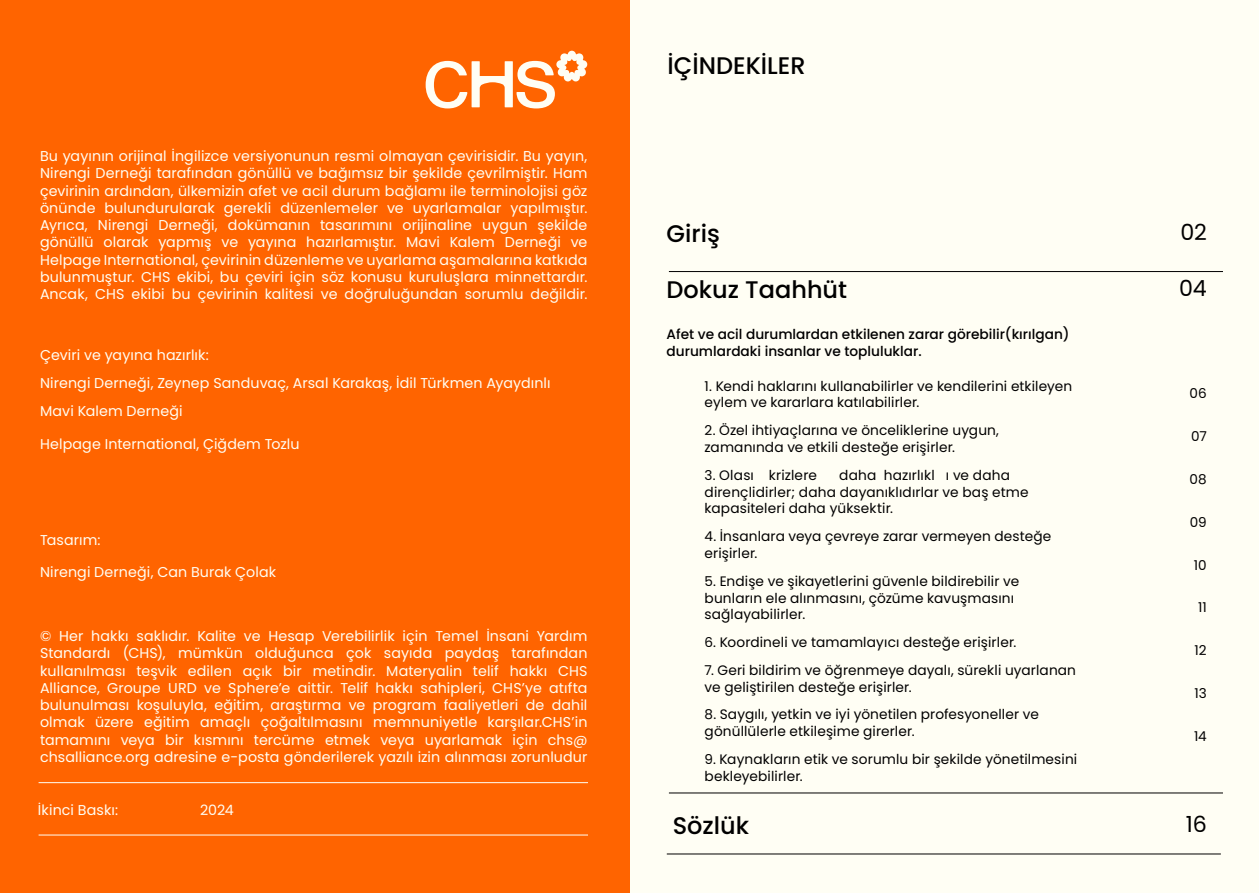
<style>
.page{position:relative;width:1259px;height:893px;background:#fffef4}
.page>*{position:absolute;margin:0;border:0;box-sizing:border-box;transform-origin:0 0}
.t1{font:500 24px "Poppins";color:#000}
.t2{font:22.2px "Poppins";color:#000}
.t3{font:14.25px/17.2px "Poppins";letter-spacing:.005em;color:#fffef4;text-align:justify}
.t4{font:13.65px/16.8px "Poppins";letter-spacing:.01em;color:#000}
.t5{font:500 13.65px/16.8px "Poppins";color:#000}
.t6{font:13.5px "Poppins";color:#000}
.s1{font-size:13.5px}
</style>
<div class="page">
<div style="left:0;top:0;width:629px;height:893px;background:#ff6400"></div>
<svg style="left:426px;top:51px;width:161px;height:57px"></svg>
<hr style="left:39px;top:782px;width:549px;height:1px;background:#fffef4">
<hr style="left:39px;top:835px;width:549px;height:1px;background:#fffef4">
<hr style="left:669px;top:271px;width:554px;height:1px;background:#000">
<hr style="left:669px;top:793px;width:554px;height:1px;background:#000">
<hr style="left:667px;top:854px;width:553px;height:1px;background:#000">
<p class="t3" style="left:40px;top:148px;width:549px">Bu yayının orijinal İngilizce versiyonunun resmi olmayan çevirisidir. Bu yayın, Nirengi Derneği tarafından gönüllü ve bağımsız bir şekilde çevrilmiştir. Ham çevirinin ardından, ülkemizin afet ve acil durum bağlamı ile terminolojisi göz önünde bulundurularak gerekli düzenlemeler ve uyarlamalar yapılmıştır.<br>Ayrıca, Nirengi Derneği, dokümanın tasarımını orijinaline uygun şekilde gönüllü olarak yapmış ve yayına hazırlamıştır. Mavi Kalem Derneği ve Helpage International, çevirinin düzenleme ve uyarlama aşamalarına katkıda bulunmuştur. CHS ekibi, bu çeviri için söz konusu kuruluşlara minnettardır.<br>Ancak, CHS ekibi bu çevirinin kalitesi ve doğruluğundan sorumlu değildir.</p>
<p class="t3" style="left:40px;top:341px;width:512px;line-height:28.3px;text-align:left">Çeviri ve yayına hazırlık:<br>Nirengi Derneği, Zeynep Sanduvaç, Arsal Karakaş, İdil Türkmen Ayaydınlı<br>Mavi Kalem Derneği</p>
<p class="t3" style="left:40px;top:435px;width:261px">Helpage International, Çiğdem Tozlu</p>
<p class="t3" style="left:40px;top:531px;width:62px">Tasarım:</p>
<p class="t3" style="left:40px;top:563px;width:238px">Nirengi Derneği, Can Burak Çolak</p>
<p class="t3" style="left:40px;top:628px;width:549px">© Her hakkı saklıdır. Kalite ve Hesap Verebilirlik için Temel İnsani Yardım Standardı (CHS), mümkün olduğunca çok sayıda paydaş tarafından kullanılması teşvik edilen açık bir metindir. Materyalin telif hakkı CHS Alliance, Groupe URD ve Sphere’e aittir. Telif hakkı sahipleri, CHS’ye atıfta bulunulması koşuluyla, eğitim, araştırma ve program faaliyetleri de dahil olmak üzere eğitim amaçlı çoğaltılmasını memnuniyetle karşılar.CHS’in tamamını veya bir kısmını tercüme etmek veya uyarlamak için chs@ chsalliance.org adresine e-posta gönderilerek yazılı izin alınması zorunludur</p>
<p class="t3" style="left:38px;top:801px;width:82px">İkinci Baskı:</p>
<p class="t3" style="left:200px;top:801px;width:35px">2024</p>
<h1 class="t1" style="left:667px;top:51px;width:140px">İÇİNDEKİLER</h1>
<h1 class="t1" style="left:666px;top:219px;width:55px">Giriş</h1>
<h2 class="t2" style="left:1180px;top:219px;width:28px">02</h2>
<h1 class="t1" style="left:666px;top:275px;width:182px">Dokuz Taahhüt</h1>
<p class="t5" style="left:666px;top:326px;width:404px">Afet ve acil durumlardan etkilenen zarar görebilir(kırılgan) durumlardaki insanlar ve topluluklar.</p>
<h2 class="t2" style="left:1179px;top:275px;width:29px">04</h2>
<p class="t4" style="left:704px;top:377px;width:369px"><span class="s1">1.</span> Kendi haklarını kullanabilirler ve kendilerini etkileyen eylem ve kararlara katılabilirler.</p>
<p class="t4" style="left:704px;top:422px;width:296px"><span class="s1">2.</span> Özel ihtiyaçlarına ve önceliklerine uygun, zamanında ve etkili desteğe erişirler.</p>
<p class="t4" style="left:704px;top:467px;width:114px"><span class="s1">3.</span> Olası krizlere</p>
<p class="t4" style="left:704px;top:467px;width:326px;text-indent:135px">daha hazırlıkl ı ve daha dirençlidirler; daha dayanıklıdırlar ve baş etme kapasiteleri daha yüksektir.</p>
<p class="t4" style="left:704px;top:528px;width:348px"><span class="s1">4.</span> İnsanlara veya çevreye zarar vermeyen desteğe erişirler.</p>
<p class="t4" style="left:704px;top:572px;width:316px"><span class="s1">5.</span> Endişe ve şikayetlerini güvenle bildirebilir ve bunların ele alınmasını, çözüme kavuşmasını sağlayabilirler.</p>
<p class="t4" style="left:704px;top:634px;width:313px"><span class="s1">6.</span> Koordineli ve tamamlayıcı desteğe erişirler.</p>
<p class="t4" style="left:704px;top:662px;width:373px"><span class="s1">7.</span> Geri bildirim ve öğrenmeye dayalı, sürekli uyarlanan ve geliştirilen desteğe erişirler.</p>
<p class="t4" style="left:704px;top:706px;width:336px"><span class="s1">8.</span> Saygılı, yetkin ve iyi yönetilen profesyoneller ve gönüllülerle etkileşime girerler.</p>
<p class="t4" style="left:704px;top:751px;width:374px"><span class="s1">9.</span> Kaynakların etik ve sorumlu bir şekilde yönetilmesini bekleyebilirler.</p>
<p class="t6" style="left:1189px;top:386px;width:19px">06</p>
<p class="t6" style="left:1191px;top:428px;width:17px">07</p>
<p class="t6" style="left:1189px;top:471px;width:19px">08</p>
<p class="t6" style="left:1189px;top:514px;width:19px">09</p>
<p class="t6" style="left:1193px;top:557px;width:14px">10</p>
<p class="t6" style="left:1198px;top:600px;width:10px">11</p>
<p class="t6" style="left:1194px;top:643px;width:14px">12</p>
<p class="t6" style="left:1194px;top:685px;width:14px">13</p>
<p class="t6" style="left:1194px;top:728px;width:14px">14</p>
<h1 class="t1" style="left:673px;top:811px;width:78px">Sözlük</h1>
<h2 class="t2" style="left:1185px;top:811px;width:22px">16</h2>
</div>
